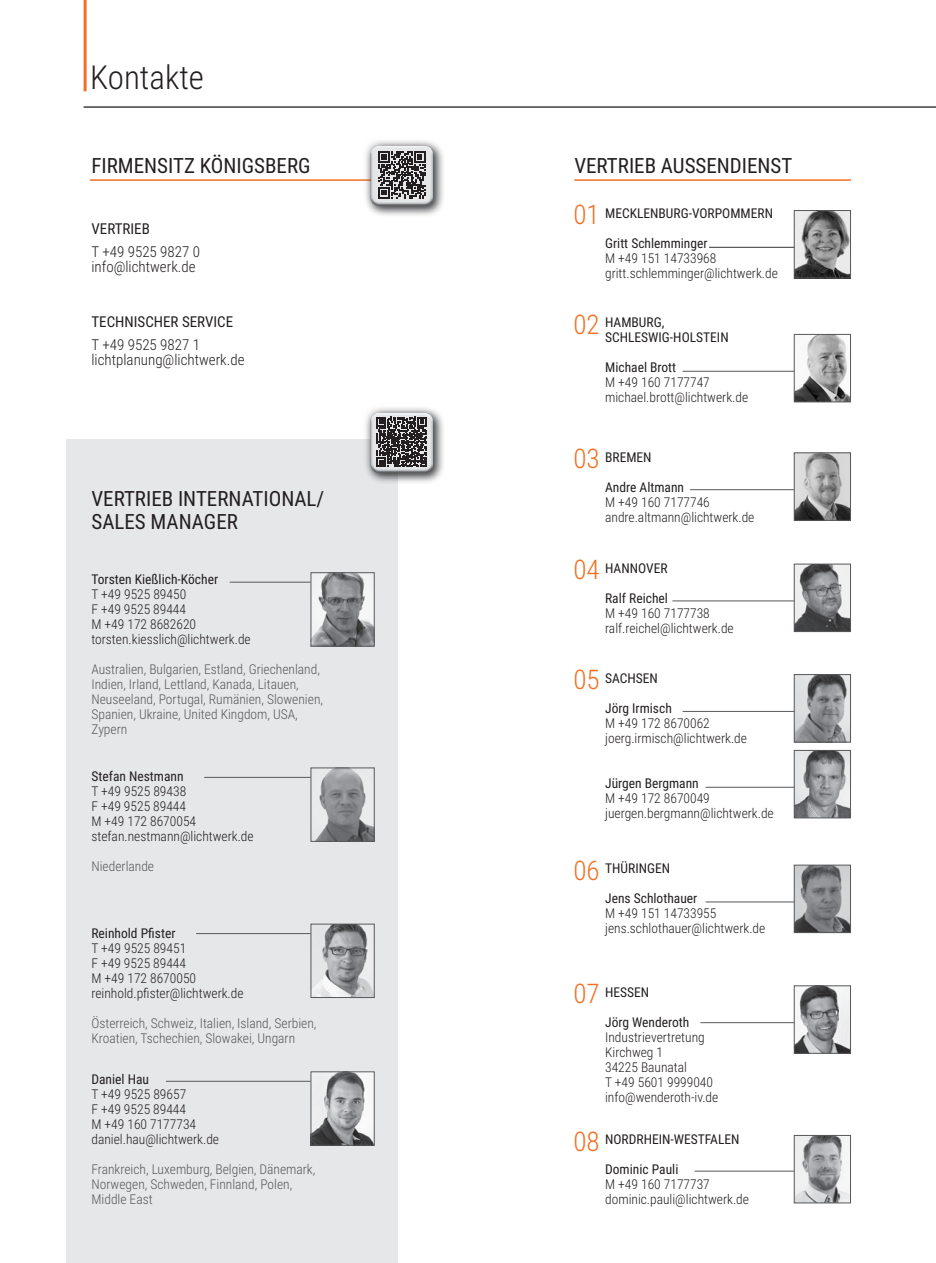
<style>
.page{position:relative;width:936px;height:1263px;background:#fff}
.page>*{position:absolute;margin:0;border:0;box-sizing:border-box;transform-origin:0 0}
.t1{font:300 33px "Roboto Condensed";color:#231f20}
.t2{font:300 27px "Roboto Condensed";color:#f36e21}
.t3{font:21px/22.5px "Roboto Condensed";color:#231f20}
.t4{font:300 15px/15px "Roboto Condensed";color:#231f20}
.t5{font:15px "Roboto Condensed";color:#231f20}
.t6{font:300 13.5px/15px "Roboto Condensed";color:#231f20}
.t7{font:300 13.5px/15px "Roboto Condensed";color:#57585a}
.t8{font:13.5px/15px "Roboto Condensed";color:#231f20}
.s1{font-weight:300;font-size:27px;color:#f36e21}
</style>
<div class="page">
<div style="left:66px;top:440px;width:332px;height:823px;background:#e6e7e9"></div>
<hr style="left:84px;top:0;width:3px;height:91px;background:#f36e21">
<hr style="left:84px;top:106px;width:851px;height:2px;background:#3f3f40">
<hr style="left:90px;top:179px;width:310px;height:2px;background:#f36e21">
<img style="left:795px;top:212px;width:53px;height:64px">
<div style="left:793px;top:210px;width:57px;height:68px;border:1px solid #57585a"></div>
<img style="left:795px;top:336px;width:53px;height:64px">
<div style="left:793px;top:334px;width:57px;height:68px;border:1px solid #57585a"></div>
<hr style="left:682px;top:371px;width:112px;height:1px;background:#57585a">
<img style="left:312px;top:574px;width:60px;height:70px">
<div style="left:310px;top:572px;width:64px;height:74px;border:1px solid #57585a"></div>
<hr style="left:230px;top:582px;width:80px;height:1px;background:#57585a">
<img style="left:316px;top:769px;width:56px;height:71px">
<div style="left:310px;top:767px;width:64px;height:75px;border:1px solid #57585a"></div>
<hr style="left:204px;top:777px;width:106px;height:1px;background:#57585a">
<img style="left:312px;top:926px;width:60px;height:70px">
<div style="left:310px;top:924px;width:64px;height:74px;border:1px solid #57585a"></div>
<hr style="left:196px;top:933px;width:114px;height:1px;background:#57585a">
<img style="left:312px;top:1073px;width:60px;height:70px">
<div style="left:310px;top:1071px;width:64px;height:74px;border:1px solid #57585a"></div>
<hr style="left:166px;top:1081px;width:144px;height:1px;background:#57585a">
<img style="left:795px;top:566px;width:53px;height:64px">
<div style="left:793px;top:564px;width:57px;height:68px;border:1px solid #57585a"></div>
<hr style="left:672px;top:600px;width:122px;height:1px;background:#57585a">
<img style="left:795px;top:676px;width:53px;height:64px">
<div style="left:793px;top:674px;width:57px;height:68px;border:1px solid #57585a"></div>
<hr style="left:682px;top:711px;width:112px;height:1px;background:#57585a">
<img style="left:795px;top:752px;width:53px;height:64px">
<div style="left:793px;top:750px;width:57px;height:68px;border:1px solid #57585a"></div>
<hr style="left:705px;top:787px;width:89px;height:1px;background:#57585a">
<img style="left:795px;top:867px;width:53px;height:64px">
<div style="left:793px;top:865px;width:57px;height:68px;border:1px solid #57585a"></div>
<hr style="left:705px;top:901px;width:89px;height:1px;background:#57585a">
<img style="left:795px;top:987px;width:53px;height:65px">
<div style="left:793px;top:985px;width:57px;height:69px;border:1px solid #57585a"></div>
<hr style="left:700px;top:1022px;width:94px;height:1px;background:#57585a">
<hr style="left:694px;top:1171px;width:100px;height:1px;background:#57585a">
<img style="left:795px;top:1137px;width:53px;height:64px">
<div style="left:793px;top:1135px;width:57px;height:68px;border:1px solid #57585a"></div>
<img style="left:353px;top:408px;width:90px;height:75px">
<img style="left:353px;top:141px;width:90px;height:75px">
<hr style="left:709px;top:247px;width:85px;height:1px;background:#57585a">
<img style="left:795px;top:454px;width:53px;height:65px">
<div style="left:793px;top:452px;width:57px;height:69px;border:1px solid #57585a"></div>
<hr style="left:690px;top:489px;width:104px;height:1px;background:#57585a">
<hr style="left:574px;top:179px;width:276px;height:2px;background:#f36e21">
<svg style="left:376px;top:417px;width:50px;height:50px;background:#545152"></svg>
<svg style="left:378px;top:151px;width:47px;height:47px;background:#696768"></svg>
<h1 class="t1" style="left:90px;top:54px;width:115px">Kontakte</h1>
<h3 class="t3" style="left:91px;top:154px;width:221px">FIRMENSITZ KÖNIGSBERG</h3>
<p class="t5" style="left:91px;top:218px;width:60px">VERTRIEB</p>
<p class="t4" style="left:91px;top:243px;width:110px">T +49 9525 9827 0 info@lichtwerk.de</p>
<p class="t5" style="left:91px;top:311px;width:143px">TECHNISCHER SERVICE</p>
<p class="t4" style="left:91px;top:337px;width:155px">T +49 9525 9827 1 lichtplanung@lichtwerk.de</p>
<h3 class="t3" style="left:91px;top:487px;width:234px">VERTRIEB INTERNATIONAL/<br>SALES MANAGER</h3>
<p class="t8" style="left:91px;top:571px;width:128px">Torsten Kießlich-Köcher</p>
<p class="t6" style="left:91px;top:586px;width:161px">T +49 9525 89450<br>F +49 9525 89444<br>M +49 172 8682620 torsten.kiesslich@lichtwerk.de</p>
<p class="t7" style="left:91px;top:661px;width:233px">Australien, Bulgarien, Estland, Griechenland, Indien, Irland, Lettland, Kanada, Litauen, Neuseeland, Portugal, Rumänien, Slowenien, Spanien, Ukraine, United Kingdom, USA, Zypern</p>
<p class="t8" style="left:91px;top:768px;width:94px">Stefan Nestmann</p>
<p class="t6" style="left:91px;top:783px;width:164px">T +49 9525 89438<br>F +49 9525 89444<br>M +49 172 8670054 stefan.nestmann@lichtwerk.de</p>
<p class="t7" style="left:91px;top:858px;width:64px">Niederlande</p>
<p class="t8" style="left:91px;top:925px;width:85px">Reinhold Pfister</p>
<p class="t6" style="left:91px;top:940px;width:154px">T +49 9525 89451<br>F +49 9525 89444<br>M +49 172 8670050 reinhold.pfister@lichtwerk.de</p>
<p class="t7" style="left:91px;top:1015px;width:226px">Österreich, Schweiz, Italien, Island, Serbien,<br>Kroatien, Tschechien, Slowakei, Ungarn</p>
<p class="t8" style="left:91px;top:1071px;width:59px">Daniel Hau</p>
<p class="t6" style="left:91px;top:1086px;width:129px">T +49 9525 89657<br>F +49 9525 89444<br>M +49 160 7177734 daniel.hau@lichtwerk.de</p>
<p class="t7" style="left:91px;top:1161px;width:225px">Frankreich, Luxemburg, Belgien, Dänemark,<br>Norwegen, Schweden, Finnland, Polen,<br>Middle East</p>
<h3 class="t3" style="left:574px;top:154px;width:219px">VERTRIEB AUSSENDIENST</h3>
<h2 class="t2" style="left:573px;top:196px;width:28px">01</h2>
<p class="t8" style="left:605px;top:205px;width:169px">MECKLENBURG-VORPOMMERN</p>
<p class="t8" style="left:605px;top:235px;width:104px">Gritt Schlemminger</p>
<p class="t6" style="left:605px;top:250px;width:174px">M +49 151 14733968 gritt.schlemminger@lichtwerk.de</p>
<h2 class="t2" style="left:573px;top:305px;width:28px">02</h2>
<p class="t8" style="left:605px;top:314px;width:125px">HAMBURG,<br>SCHLESWIG-HOLSTEIN</p>
<p class="t8" style="left:605px;top:359px;width:73px">Michael Brott</p>
<p class="t6" style="left:605px;top:374px;width:145px">M +49 160 7177747 michael.brott@lichtwerk.de</p>
<p class="t8" style="left:573px;top:449px;width:80px"><span class="s1">03</span> BREMEN</p>
<p class="t8" style="left:605px;top:479px;width:80px">Andre Altmann</p>
<p class="t6" style="left:605px;top:494px;width:151px">M +49 160 7177746 andre.altmann@lichtwerk.de</p>
<p class="t8" style="left:605px;top:560px;width:64px">HANNOVER</p>
<p class="t8" style="left:605px;top:590px;width:64px">Ralf Reichel</p>
<p class="t6" style="left:605px;top:605px;width:130px">M +49 160 7177738 ralf.reichel@lichtwerk.de</p>
<h2 class="t2" style="left:573px;top:550px;width:28px">04</h2>
<h2 class="t2" style="left:573px;top:661px;width:28px">05</h2>
<p class="t8" style="left:605px;top:670px;width:54px">SACHSEN</p>
<p class="t8" style="left:605px;top:700px;width:68px">Jörg Irmisch</p>
<p class="t6" style="left:605px;top:715px;width:143px">M +49 172 8670062 joerg.irmisch@lichtwerk.de</p>
<p class="t8" style="left:605px;top:775px;width:95px">Jürgen Bergmann</p>
<p class="t6" style="left:605px;top:790px;width:170px">M +49 172 8670049 juergen.bergmann@lichtwerk.de</p>
<h2 class="t2" style="left:573px;top:851px;width:28px">06</h2>
<p class="t8" style="left:605px;top:860px;width:66px">THÜRINGEN</p>
<p class="t8" style="left:605px;top:890px;width:94px">Jens Schlothauer</p>
<p class="t6" style="left:605px;top:905px;width:162px">M +49 151 14733955 jens.schlothauer@lichtwerk.de</p>
<h2 class="t2" style="left:573px;top:974px;width:28px">07</h2>
<p class="t8" style="left:605px;top:984px;width:46px">HESSEN</p>
<p class="t8" style="left:605px;top:1014px;width:86px">Jörg Wenderoth</p>
<p class="t6" style="left:605px;top:1029px;width:115px">Industrievertretung<br>Kirchweg 1<br>34225 Baunatal<br>T +49 5601 9999040 info@wenderoth-iv.de</p>
<h2 class="t2" style="left:573px;top:1122px;width:28px">08</h2>
<p class="t8" style="left:605px;top:1131px;width:136px">NORDRHEIN-WESTFALEN</p>
<p class="t8" style="left:605px;top:1161px;width:75px">Dominic Pauli</p>
<p class="t6" style="left:605px;top:1176px;width:145px">M +49 160 7177737 dominic.pauli@lichtwerk.de</p>
</div>
